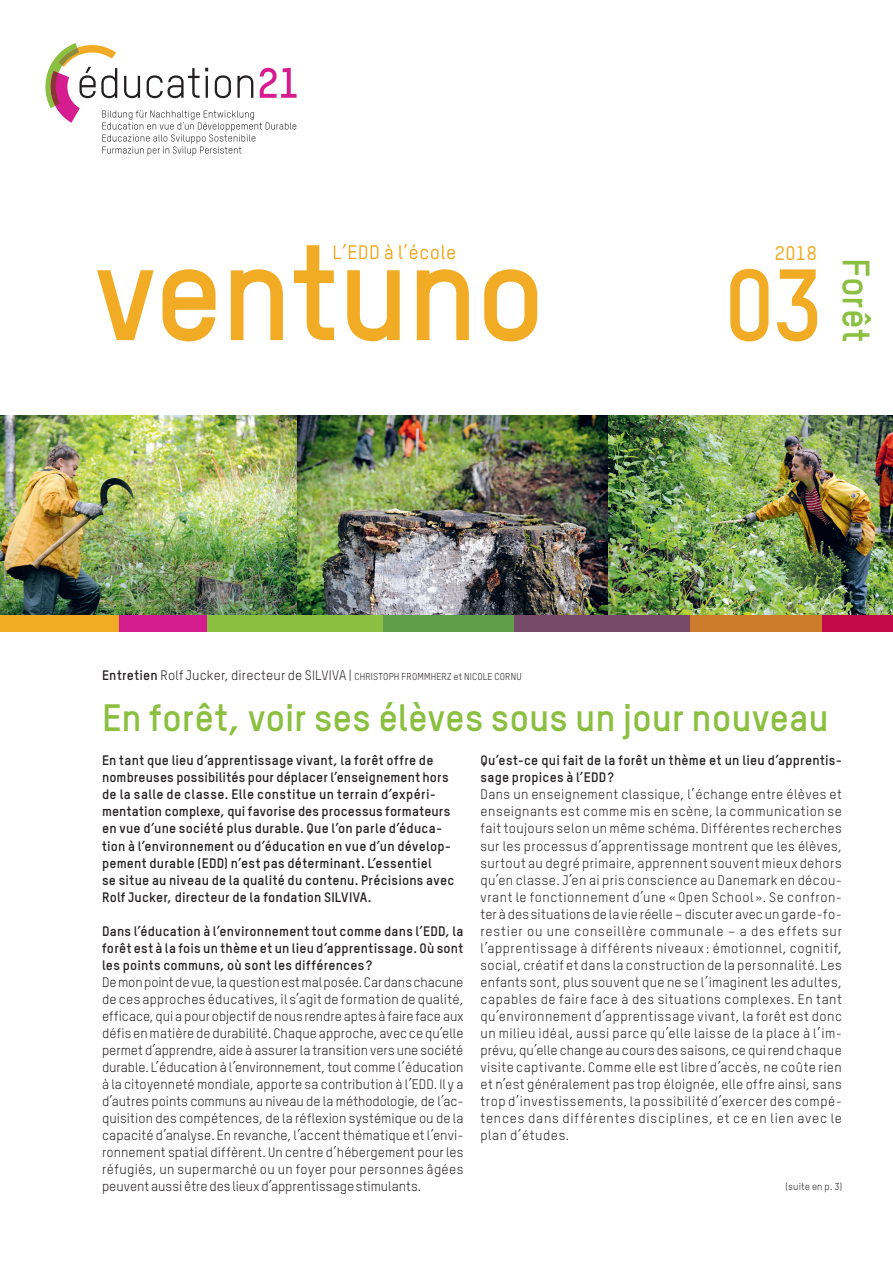
<style>
.page{position:relative;width:893px;height:1263px;background:#fff}
.page>*{position:absolute;margin:0;border:0;box-sizing:border-box;transform-origin:0 0}
._0_Cover_Ausgabenumm{font:700 99.75px "TSTARPRO";color:#f2ab24}
._1_Titel_25_pt{font:700 37.5px "TSTARPRO";color:#8abf3f}
._0_Cover_Thema_25_pt{font:700 37.5px "TSTARPRO";letter-spacing:.005em;color:#8abf3f}
._0_Cover_BNE_Jahr_13{font:500 19.5px "TSTARPRO";color:#f2ab24}
._1_Untertitel_9_pt{font:13.5px/17px "TSTARPRO";letter-spacing:.025em;color:#231f20;text-align:justify}
._2_Lead_bold_9_pt{font:700 13.5px/17px "TSTARPRO";letter-spacing:.015em;color:#231f20}
._1_Untertitel_9_pt-2{font:700 13.5px/17px "TSTARPRO";letter-spacing:.015em;color:#231f20;text-align:justify}
._2_Grundschrift_9_pt{font:9.75px "TSTARPRO";letter-spacing:.015em;color:#231f20}
._5_Marginalie_6_5_pt{font:9.75px "TSTARPRO";letter-spacing:.015em;color:#231f20}
.s1{font-weight:700;font-size:13.5px}
.s2{font-size:13.5px}
</style>
<div class="page">
<svg style="left:45px;top:43px;width:252px;height:113px"></svg>
<div style="left:0;top:614px;width:119px;height:17px;background:#f2ab24"></div>
<div style="left:119px;top:614px;width:88px;height:17px;background:#d51d90"></div>
<div style="left:207px;top:614px;width:176px;height:17px;background:#8abf3f"></div>
<div style="left:383px;top:614px;width:131px;height:17px;background:#609f4a"></div>
<div style="left:514px;top:614px;width:176px;height:17px;background:#784a69"></div>
<div style="left:690px;top:614px;width:132px;height:17px;background:#cd7b2c"></div>
<div style="left:822px;top:614px;width:71px;height:17px;background:#c30a49"></div>
<img style="left:0;top:416px;width:298px;height:198px">
<img style="left:607px;top:416px;width:286px;height:198px">
<img style="left:298px;top:416px;width:309px;height:198px">
<svg style="left:97px;top:244px;width:440px;height:97px"></svg>
<p class="_0_Cover_BNE_Jahr_13" style="left:775px;top:241px;width:44px">2018</p>
<p class="_0_Cover_Ausgabenumm" style="left:724px;top:242px;width:100px">03</p>
<p class="_0_Cover_Thema_25_pt" style="left:880px;top:258px;width:87px;rotate:90deg">Forêt</p>
<p class="_2_Grundschrift_9_pt" style="left:102px;top:671px;width:421px"><span class="s1">Entretien</span> <span class="s2">Rolf Jucker, directeur de SILVIVA |</span> CHRISTOPH FROMMHERZ et NICOLE CORNU</p>
<p class="_1_Titel_25_pt" style="left:102px;top:694px;width:728px">En forêt, voir ses élèves sous un jour nouveau</p>
<p class="_2_Lead_bold_9_pt" style="left:102px;top:752px;width:348px">En tant que lieu d’apprentissage vivant, la forêt offre de nombreuses possibilités pour déplacer l’enseignement hors de la salle de classe. Elle constitue un terrain d’expéri-</p>
<p class="_2_Lead_bold_9_pt" style="left:102px;top:803px;width:350px">mentation complexe, qui favorise des processus formateurs en vue d’une société plus durable. Que l’on parle d’éduca-</p>
<p class="_2_Lead_bold_9_pt" style="left:102px;top:837px;width:350px">tion à l’environnement ou d’éducation en vue d’un dévelop&shy;pement durable (EDD) n’est pas déterminant. L’essentiel</p>
<p class="_2_Lead_bold_9_pt" style="left:102px;top:871px;width:354px">se situe au niveau de la qualité du contenu. Précisions avec<br>Rolf Jucker, directeur de la fondation SILVIVA.</p>
<p class="_1_Untertitel_9_pt-2" style="left:102px;top:922px;width:363px">Dans l’éducation à l’environnement tout comme dans l’EDD, la forêt est à la fois un thème et un lieu d’apprentissage. Où sont les points communs, où sont les différences?</p>
<p class="_1_Untertitel_9_pt" style="left:102px;top:973px;width:363px">De mon point de vue, la question est mal posée. Car dans chacune de ces approches éducatives, il s’agit de formation de qualité, efficace, qui a pour objectif de nous rendre aptes à faire face aux défis en matière de durabilité. Chaque approche, avec ce qu’elle permet d’apprendre, aide à assurer la transition vers une société durable. L’éducation à l’environnement, tout comme l’éducation à la citoyenneté mondiale, apporte sa contribution à l’EDD. Il y a d’autres points communs au niveau de la méthodologie, de l’ac&shy;quisition des compétences, de la réflexion systémique ou de la capacité d’analyse. En revanche, l’accent thématique et l’envi&shy;ronnement spatial diffèrent. Un centre d’hébergement pour les réfugiés, un supermarché ou un foyer pour personnes âgées peuvent aussi être des lieux d’apprentissage stimulants.</p>
<p class="_1_Untertitel_9_pt-2" style="left:480px;top:752px;width:363px">Qu’est-ce qui fait de la forêt un thème et un lieu d’apprentis&shy;sage propices à l’EDD?</p>
<p class="_1_Untertitel_9_pt" style="left:480px;top:786px;width:363px">Dans un enseignement classique, l’échange entre élèves et enseignants est comme mis en scène, la communication se fait toujours selon un même schéma. Différentes recherches sur les processus d’apprentissage montrent que les élèves, surtout au degré primaire, apprennent souvent mieux dehors qu’en classe. J’en ai pris conscience au Danemark en décou&shy;vrant le fonctionnement d’une « Open School ». Se confron&shy;ter à des situations de la vie réelle – discuter avec un garde-fo&shy;restier ou une conseillère communale – a des effets sur l’apprentissage à différents niveaux : émotionnel, cognitif, social, créatif et dans la construction de la personnalité. Les enfants sont, plus souvent que ne se l’imaginent les adultes, capables de faire face à des situations complexes. En tant qu’environnement d’apprentissage vivant, la forêt est donc un milieu idéal, aussi parce qu’elle laisse de la place à l’im&shy;prévu, qu’elle change au cours des saisons, ce qui rend chaque visite captivante. Comme elle est libre d’accès, ne coûte rien et n’est généralement pas trop éloignée, elle offre ainsi, sans trop d’investissements, la possibilité d’exercer des compé&shy;tences dans différentes disciplines, et ce en lien avec le plan d’études.</p>
<p class="_5_Marginalie_6_5_pt" style="left:785px;top:1181px;width:58px">(suite en p. 3)</p>
</div>
